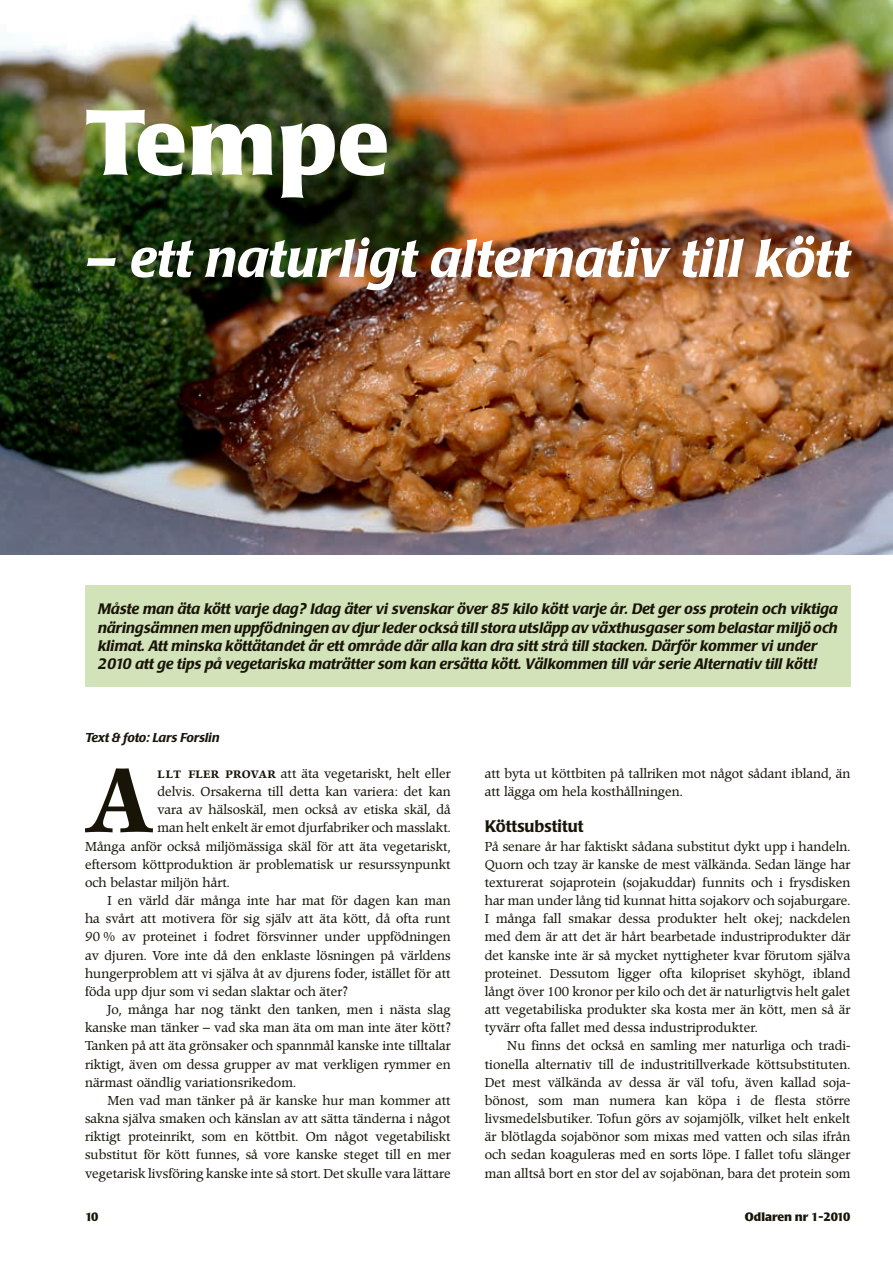
<style>
.page{position:relative;width:893px;height:1263px;background:#fff}
.page>*{position:absolute;margin:0;border:0;box-sizing:border-box;transform-origin:0 0}
.t1{font:700 91.5px "Poppl Laudatio";letter-spacing:.01em;color:#fff}
.t2{font:90.45px "Poppl Pontifex BE Medium SC";color:#181408}
.t3{font:italic 500 52.5px "Poppl Laudatio";letter-spacing:.01em;color:#fff}
.t4{font:500 16.5px "Poppl Laudatio";color:#181408}
.t5{font:italic 500 15px/18.1px "Poppl Laudatio";color:#181408}
.t6{font:12.75px/18.1px "Poppl Pontifex BE";color:#181408;text-align:justify}
.t7{font:italic 500 12.75px "Poppl Laudatio";color:#181408}
.t8{font:700 12px "Poppl Laudatio";color:#181408}
.s1{font-family:"Poppl Pontifex BE Medium SC";font-size:13.5px}
</style>
<div class="page">
<div style="left:85px;top:585px;width:765px;height:102px;background:#d3e3b9"></div>
<img style="left:0;top:0;width:893px;height:554px">
<h1 class="t1" style="left:85px;top:91px;width:306px">Tempe</h1>
<h3 class="t3" style="left:85px;top:229px;width:766px">– ett naturligt alternativ till kött</h3>
<p class="t5" style="left:98px;top:600px;width:741px">Måste man äta kött varje dag? Idag äter vi svenskar över 85 kilo kött varje år. Det ger oss protein och viktiga näringsämnen men uppfödningen av djur leder också till stora utsläpp av växthusgaser som belastar miljö och klimat. Att minska köttätandet är ett område där alla kan dra sitt strå till stacken. Därför kommer vi under 2010 att ge tips på vegetariska maträtter som kan ersätta kött. Välkommen till vår serie Alternativ till kött!</p>
<p class="t7" style="left:85px;top:730px;width:136px">Text &amp; foto: Lars Forslin</p>
<h2 class="t2" style="left:86px;top:747px;width:67px">A</h2>
<p class="t6" style="left:157px;top:765px;width:295px"><span class="s1">llt fler provar</span> att äta vegetariskt, helt eller</p>
<p class="t6" style="left:157px;top:783px;width:295px">delvis. Orsakerna till detta kan variera: det kan</p>
<p class="t6" style="left:157px;top:801px;width:295px">vara av hälsoskäl, men också av etiska skäl, då</p>
<p class="t6" style="left:157px;top:819px;width:295px">man helt enkelt är emot djurfabriker och masslakt.</p>
<p class="t6" style="left:85px;top:837px;width:367px">Många anför också miljömässiga skäl för att äta vegetariskt,</p>
<p class="t6" style="left:85px;top:855px;width:367px">eftersom köttproduktion är problematisk ur resurssynpunkt</p>
<p class="t6" style="left:85px;top:874px;width:146px">och belastar miljön hårt.</p>
<p class="t6" style="left:108px;top:892px;width:345px">I en värld där många inte har mat för dagen kan man</p>
<p class="t6" style="left:85px;top:910px;width:367px">ha svårt att motivera för sig själv att äta kött, då ofta runt</p>
<p class="t6" style="left:85px;top:928px;width:367px">90 % av proteinet i fodret försvinner under uppfödningen</p>
<p class="t6" style="left:85px;top:946px;width:367px">av djuren. Vore inte då den enklaste lösningen på världens</p>
<p class="t6" style="left:85px;top:964px;width:367px">hungerproblem att vi själva åt av djurens foder, istället för att</p>
<p class="t6" style="left:85px;top:983px;width:264px">föda upp djur som vi sedan slaktar och äter?</p>
<p class="t6" style="left:108px;top:1001px;width:345px">Jo, många har nog tänkt den tanken, men i nästa slag</p>
<p class="t6" style="left:85px;top:1019px;width:367px">kanske man tänker – vad ska man äta om man inte äter kött?</p>
<p class="t6" style="left:85px;top:1037px;width:367px">Tanken på att äta grönsaker och spannmål kanske inte tilltalar</p>
<p class="t6" style="left:85px;top:1055px;width:367px">riktigt, även om dessa grupper av mat verkligen rymmer en</p>
<p class="t6" style="left:85px;top:1073px;width:212px">närmast oändlig variationsrikedom.</p>
<p class="t6" style="left:108px;top:1092px;width:345px">Men vad man tänker på är kanske hur man kommer att</p>
<p class="t6" style="left:85px;top:1110px;width:367px">sakna själva smaken och känslan av att sätta tänderna i något</p>
<p class="t6" style="left:85px;top:1128px;width:367px">riktigt proteinrikt, som en köttbit. Om något vegetabiliskt</p>
<p class="t6" style="left:85px;top:1146px;width:367px">substitut för kött funnes, så vore kanske steget till en mer</p>
<p class="t6" style="left:85px;top:1164px;width:367px">vegetarisk livsföring kanske inte så stort. Det skulle vara lättare</p>
<p class="t6" style="left:485px;top:765px;width:367px">att byta ut köttbiten på tallriken mot något sådant ibland, än att lägga om hela kosthållningen.</p>
<p class="t4" style="left:485px;top:817px;width:100px">Köttsubstitut</p>
<p class="t6" style="left:485px;top:837px;width:367px">På senare år har faktiskt sådana substitut dykt upp i handeln.<br>Quorn och tzay är kanske de mest välkända. Sedan länge har texturerat sojaprotein (sojakuddar) funnits och i frysdisken har man under lång tid kunnat hitta sojakorv och sojaburgare.<br>I många fall smakar dessa produkter helt okej; nackdelen med dem är att det är hårt bearbetade industriprodukter där det kanske inte är så mycket nyttigheter kvar förutom själva proteinet. Dessutom ligger ofta kilopriset skyhögt, ibland långt över 100 kronor per kilo och det är naturligtvis helt galet att vegetabiliska produkter ska kosta mer än kött, men så är tyvärr ofta fallet med dessa industriprodukter.</p>
<p class="t6" style="left:485px;top:1037px;width:367px;text-indent:23px">Nu finns det också en samling mer naturliga och tradi&shy;tionella alternativ till de industritillverkade köttsubstituten.<br>Det mest välkända av dessa är väl tofu, även kallad soja&shy;bönost, som man numera kan köpa i de flesta större livsmedelsbutiker. Tofun görs av sojamjölk, vilket helt enkelt är blötlagda sojabönor som mixas med vatten och silas ifrån och sedan koaguleras med en sorts löpe. I fallet tofu slänger man alltså bort en stor del av sojabönan, bara det protein som</p>
<p class="t8" style="left:85px;top:1210px;width:15px">10</p>
<p class="t8" style="left:745px;top:1210px;width:107px">Odlaren nr 1-2010</p>
</div>
